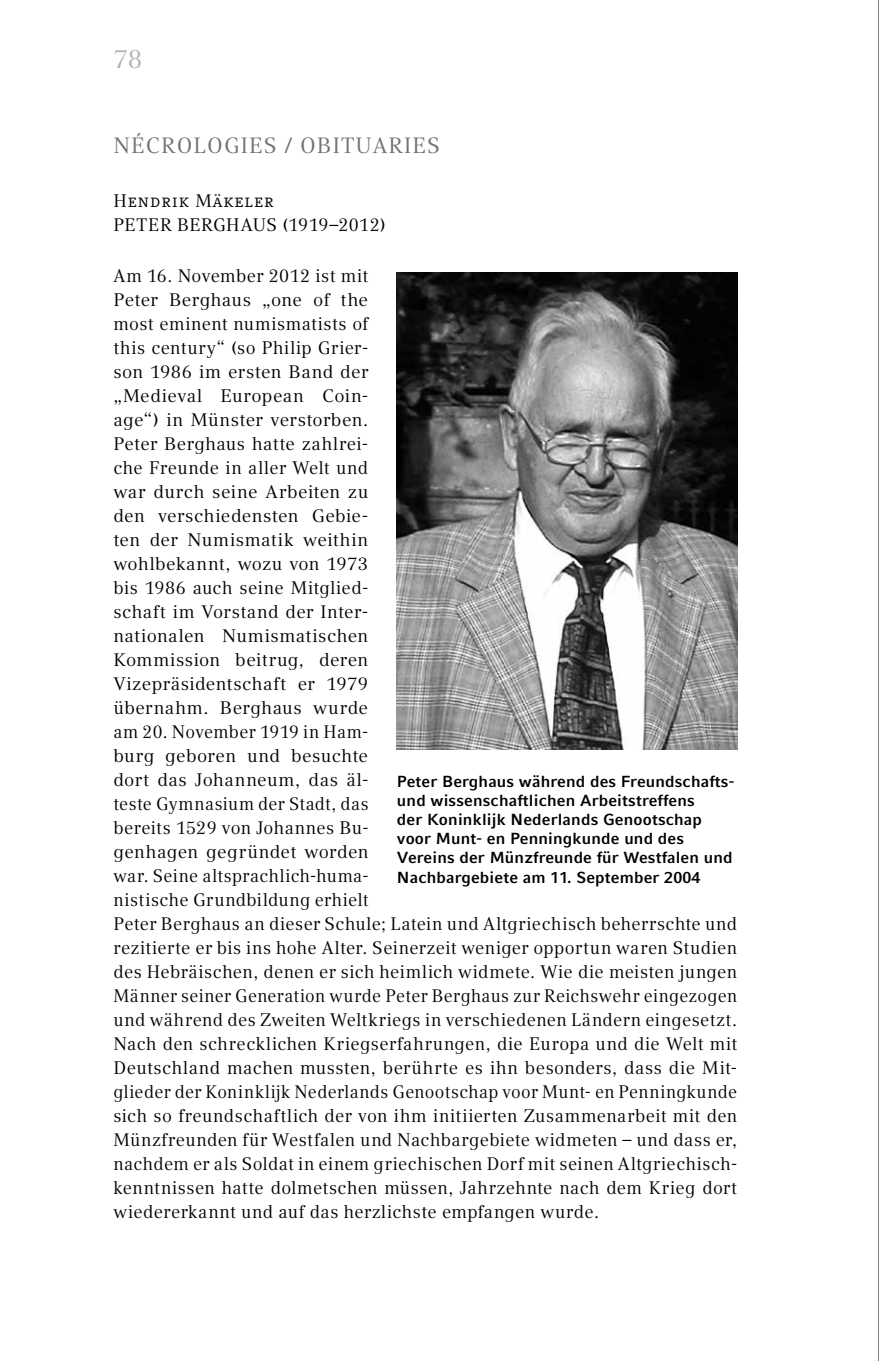
<style>
.page{position:relative;width:879px;height:1361px;background:#fff}
.page>*{position:absolute;margin:0;border:0;box-sizing:border-box;transform-origin:0 0}
.t1{font:26px "Compatil Text LT";color:#b1b3b4}
.t2{font:22px "Compatil Text LT";letter-spacing:.05em;color:#707172}
.t3{font:18px/24px "Compatil Text LT";letter-spacing:.03em;color:#000}
.t4{font:18px "Compatil Text LT Regular SC";letter-spacing:.05em;color:#000}
.t5{font:700 16px/19.2px "Compatil Fact LT";letter-spacing:.01em;color:#000}
</style>
<div class="page">
<img style="left:397px;top:272px;width:340px;height:478px">
<hr style="left:878px;top:0;width:1px;height:1361px;background:#000">
<h1 class="t1" style="left:113px;top:44px;width:30px">78</h1>
<p class="t2" style="left:113px;top:133px;width:328px">NÉCROLOGIES / OBITUARIES</p>
<p class="t4" style="left:113px;top:190px;width:162px">Hendrik Mäkeler</p>
<p class="t3" style="left:113px;top:213px;width:13px">PETE</p>
<p class="t3" style="left:160px;top:213px;width:227px">R BERGHAUS (1919–2012)</p>
<p class="t3" style="left:113px;top:264px;width:625px">Am 16. November 2012 ist mit<br>Peter Berghaus „one of the<br>most eminent numismatists of<br>this century“ (so Philip Grier-<br>son 1986 im ersten Band der<br>„Medieval European Coin-<br>age“) in Münster verstorben.<br>Peter Berghaus hatte zahlrei-<br>che Freunde in aller Welt und<br>war durch seine Arbeiten zu<br>den verschiedensten Gebie-<br>ten der Numismatik weithin<br>wohlbekannt, wozu von 1973<br>bis 1986 auch seine Mitglied-<br>schaft im Vorstand der Inter-<br>nationalen Numismatischen<br>Kommission beitrug, deren<br>Vizepräsidentschaft er 1979<br>übernahm. Berghaus wurde<br>am 20. November 1919 in Ham-<br>burg geboren und besuchte<br>dort das Johanneum, das äl-<br>teste Gymnasium der Stadt, das<br>bereits 1529 von Johannes Bu-<br>genhagen gegründet worden<br>war. Seine altsprachlich-huma-<br>nistische Grundbildung erhielt<br>Peter Berghaus an dieser Schule; Latein und Altgriechisch beherrschte und rezitierte er bis ins hohe Alter. Seinerzeit weniger opportun waren Studien des Hebräischen, denen er sich heimlich widmete. Wie die meisten jungen Männer seiner Generation wurde Peter Berghaus zur Reichswehr eingezogen und während des Zweiten Weltkriegs in verschiedenen Ländern eingesetzt.<br>Nach den schrecklichen Kriegserfahrungen, die Europa und die Welt mit Deutschland machen mussten, berührte es ihn besonders, dass die Mit&shy;glieder der Koninklijk Nederlands Genootschap voor Munt- en Penningkunde sich so freundschaftlich der von ihm initiierten Zusammenarbeit mit den Münzfreunden für Westfalen und Nachbargebiete widmeten – und dass er, nachdem er als Soldat in einem griechischen Dorf mit seinen Altgriechisch&shy;kenntnissen hatte dolmetschen müssen, Jahrzehnte nach dem Krieg dort wiedererkannt und auf das herzlichste empfangen wurde.</p>
<p class="t5" style="left:397px;top:771px;width:339px">Peter Berghaus während des Freundschafts&shy;und wissenschaftlichen Arbeitstreffens<br>der Koninklijk Nederlands Genootschap voor Munt- en Penningkunde und des Vereins der Münzfreunde für Westfalen und Nachbargebiete am 11. September 2004</p>
</div>
